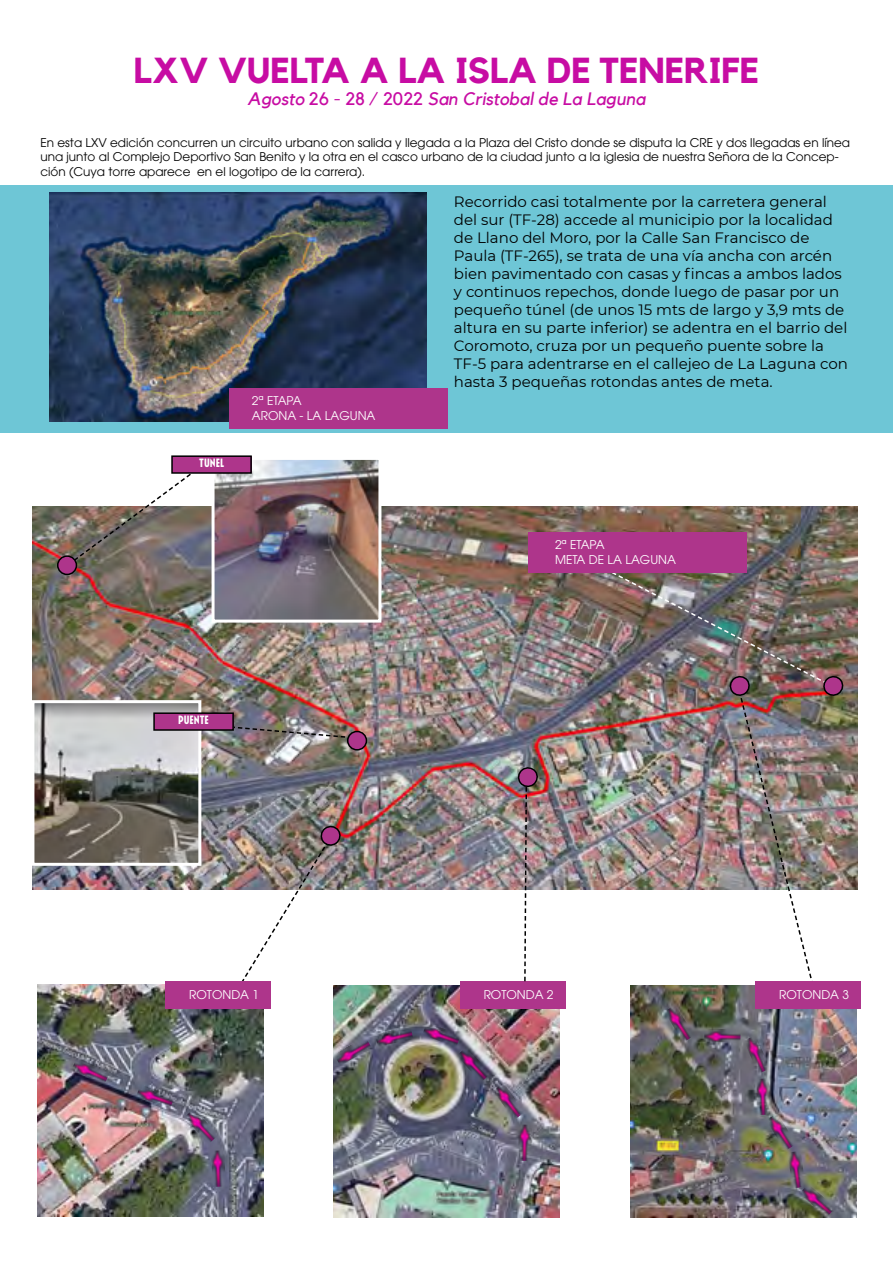
<style>
.page{position:relative;width:893px;height:1263px;background:#fff}
.page>*{position:absolute;margin:0;border:0;box-sizing:border-box;transform-origin:0 0}
.t1{font:700 36px "Kollektif";color:#c70ca3}
.t2{font:italic 18px "Kollektif";color:#c70ca3}
.t3{font:15px/18px "Montserrat";color:#000}
.t4{font:12px/14.4px "ITC Avant Garde Std";color:#000}
.t5{font:12px/14.4px "ITC Avant Garde Std";color:#fff}
.t6{font:700 condensed 12px "Uomo";color:#fff}
.s1{font-style:normal}
</style>
<div class="page">
<div style="left:0;top:185px;width:893px;height:248px;background:#6ec6d6"></div>
<img style="left:49px;top:192px;width:378px;height:229px">
<div style="left:229px;top:388px;width:219px;height:40px;background:#ae358b"></div>
<img style="left:33px;top:506px;width:825px;height:384px">
<img style="left:216px;top:461px;width:161px;height:158px">
<div style="left:212px;top:457px;width:169px;height:166px;border:3px solid #fff"></div>
<img style="left:38px;top:985px;width:225px;height:231px">
<img style="left:334px;top:985px;width:225px;height:232px">
<img style="left:631px;top:987px;width:225px;height:230px">
<div style="left:460px;top:981px;width:106px;height:28px;background:#ae358b"></div>
<img style="left:35px;top:704px;width:162px;height:158px">
<div style="left:31px;top:700px;width:170px;height:166px;border:3px solid #fff"></div>
<svg style="left:66px;top:474px;width:144px;height:93px"></svg>
<div style="left:58px;top:556px;width:18px;height:18px;background:#ae358b;border-radius:50%"></div>
<div style="left:57px;top:555px;width:20px;height:20px;border:2px solid #000;border-radius:50%"></div>
<img style="left:185px;top:722px;width:176px;height:18px">
<div style="left:154px;top:713px;width:79px;height:17px;background:#ae358b"></div>
<div style="left:153px;top:712px;width:81px;height:19px;border:2px solid #000"></div>
<div style="left:348px;top:731px;width:18px;height:19px;background:#ae358b;border-radius:50%"></div>
<div style="left:347px;top:731px;width:20px;height:19px;border:2px solid #000;border-radius:50%"></div>
<img style="left:236px;top:824px;width:105px;height:167px">
<div style="left:166px;top:981px;width:105px;height:28px;background:#ae358b"></div>
<img style="left:516px;top:765px;width:22px;height:217px">
<div style="left:756px;top:981px;width:105px;height:28px;background:#ae358b"></div>
<img style="left:664px;top:1005px;width:31px;height:37px">
<img style="left:704px;top:1028px;width:37px;height:14px">
<img style="left:744px;top:1035px;width:26px;height:39px">
<img style="left:756px;top:1078px;width:14px;height:37px">
<img style="left:766px;top:1113px;width:30px;height:38px">
<img style="left:787px;top:1151px;width:19px;height:37px">
<img style="left:799px;top:1184px;width:36px;height:33px">
<img style="left:518px;top:1124px;width:14px;height:37px">
<img style="left:493px;top:1083px;width:32px;height:37px">
<img style="left:457px;top:1047px;width:34px;height:35px">
<img style="left:422px;top:1023px;width:39px;height:24px">
<img style="left:375px;top:1026px;width:38px;height:21px">
<img style="left:334px;top:1036px;width:38px;height:30px">
<img style="left:71px;top:1057px;width:39px;height:27px">
<img style="left:136px;top:1084px;width:39px;height:24px">
<img style="left:184px;top:1108px;width:34px;height:36px">
<img style="left:211px;top:1150px;width:15px;height:37px">
<div style="left:528px;top:532px;width:219px;height:40px;background:#ae358b"></div>
<img style="left:603px;top:567px;width:241px;height:420px">
<div style="left:172px;top:456px;width:79px;height:17px;background:#ae358b"></div>
<div style="left:171px;top:455px;width:81px;height:19px;border:2px solid #000"></div>
<h1 class="t1" style="left:134px;top:50px;width:627px">LXV VUELTA A LA ISLA DE TENERIFE</h1>
<p class="t2" style="left:247px;top:88px;width:399px">Agosto <span class="s1">26 - 28 / 2022</span> San Cristobal de La Laguna</p>
<p class="t4" style="left:40px;top:135px;width:811px">En esta LXV edición concurren un circuito urbano con salida y llegada a la Plaza del Cristo donde se disputa la CRE y dos llegadas en línea una junto al Complejo Deportivo San Benito y la otra en el casco urbano de la ciudad junto a la iglesia de nuestra Señora de la Concep&shy;ción (Cuya torre aparece en el logotipo de la carrera).</p>
<p class="t6" style="left:199px;top:457px;width:26px">TUNEL</p>
<p class="t5" style="left:252px;top:394px;width:125px">2ª ETAPA<br>ARONA - LA LAGUNA</p>
<p class="t6" style="left:178px;top:714px;width:32px">PUENTE</p>
<p class="t3" style="left:454px;top:192px;width:396px">Recorrido casi totalmente por la carretera general del sur (TF-28) accede al municipio por la localidad de Llano del Moro, por la Calle San Francisco de Paula (TF-265), se trata de una vía ancha con arcén bien pavimentado con casas y fincas a ambos lados y continuos repechos, donde luego de pasar por un pequeño túnel (de unos 15 mts de largo y 3,9 mts de altura en su parte inferior) se adentra en el barrio del Coromoto, cruza por un pequeño puente sobre la TF-5 para adentrarse en el callejeo de La Laguna con hasta 3 pequeñas rotondas antes de meta.</p>
<p class="t5" style="left:555px;top:538px;width:122px">2ª ETAPA<br>META DE LA LAGUNA</p>
<p class="t5" style="left:189px;top:987px;width:71px">ROTONDA 1</p>
<p class="t5" style="left:779px;top:987px;width:71px">ROTONDA 3</p>
<p class="t5" style="left:484px;top:987px;width:71px">ROTONDA 2</p>
</div>
